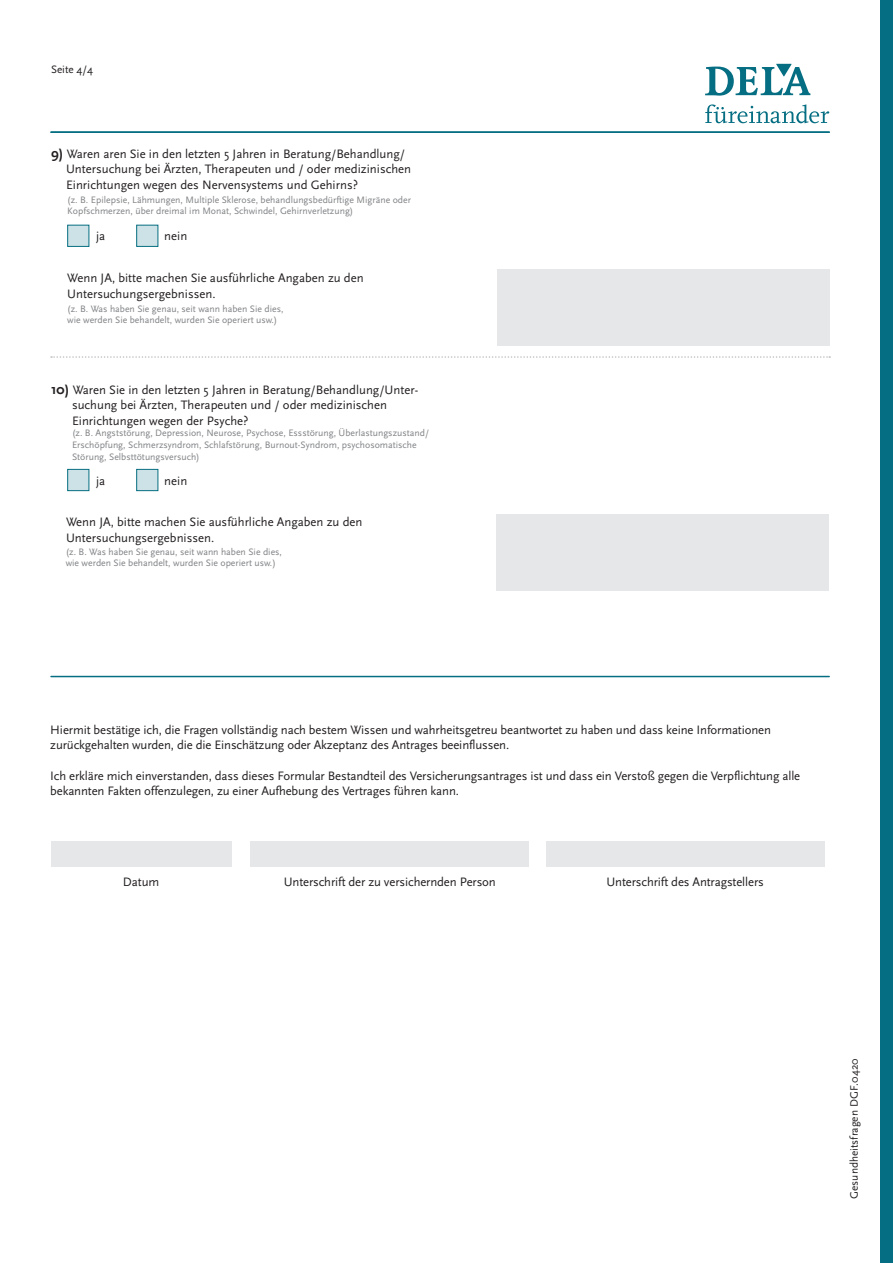
<style>
.page{position:relative;width:893px;height:1263px;background:#fff}
.page>*{position:absolute;margin:0;border:0;box-sizing:border-box;transform-origin:0 0}
.t1{font:12.75px/15.3px "Scala Sans";letter-spacing:-.01em;color:#231f20}
.t2{font:11.25px "Scala Sans";color:#231f20}
.t3{font:9.75px/11.7px "Scala Sans";color:#808285}
.s1{font-weight:700;font-size:14.25px}
</style>
<div class="page">
<div style="left:880px;top:0;width:13px;height:1263px;background:#056e82"></div>
<svg style="left:705px;top:64px;width:105px;height:32px"></svg>
<svg style="left:705px;top:104px;width:124px;height:19px"></svg>
<div style="left:51px;top:842px;width:180px;height:25px;background:#e6e7e9"></div>
<div style="left:546px;top:842px;width:279px;height:25px;background:#e6e7e9"></div>
<div style="left:250px;top:842px;width:279px;height:25px;background:#e6e7e9"></div>
<hr style="left:51px;top:676px;width:778px;height:1px;background:#056e82">
<div style="left:136px;top:225px;width:22px;height:22px;background:#cde2e6;border:1px solid #056e82"></div>
<div style="left:67px;top:225px;width:22px;height:22px;background:#cde2e6;border:1px solid #056e82"></div>
<div style="left:497px;top:269px;width:332px;height:76px;background:#e6e7e9"></div>
<svg style="left:51px;top:356px;width:779px;height:2px"></svg>
<div style="left:136px;top:469px;width:22px;height:22px;background:#cde2e6;border:1px solid #056e82"></div>
<div style="left:67px;top:469px;width:22px;height:22px;background:#cde2e6;border:1px solid #056e82"></div>
<div style="left:497px;top:514px;width:332px;height:77px;background:#e6e7e9"></div>
<hr style="left:51px;top:131px;width:778px;height:2px;background:#056e82">
<p class="t2" style="left:51px;top:63px;width:44px">Seite 4/4</p>
<p class="t1" style="left:66px;top:147px;width:347px;text-indent:-15px"><span class="s1">9)</span> Waren aren Sie in den letzten 5 Jahren in Beratung/Behandlung/<br>Untersuchung bei Ärzten, Therapeuten und / oder medizinischen<br>Einrichtungen wegen des Nervensystems und Gehirns?</p>
<p class="t1" style="left:96px;top:229px;width:11px">ja</p>
<p class="t1" style="left:164px;top:229px;width:25px">nein</p>
<p class="t1" style="left:67px;top:271px;width:298px">Wenn JA, bitte machen Sie ausführliche Angaben zu den<br>Untersuchungsergebnissen.</p>
<p class="t3" style="left:67px;top:194px;width:345px">(z. B. Epilepsie, Lähmungen, Multiple Sklerose, behandlungsbedürftige Migräne oder<br>Kopfschmerzen, über dreimal im Monat, Schwindel, Gehirnverletzung)</p>
<p class="t3" style="left:67px;top:303px;width:218px">(z. B. Was haben Sie genau, seit wann haben Sie dies, wie werden Sie behandelt, wurden Sie operiert usw.)</p>
<p class="t1" style="left:72px;top:382px;width:348px;text-indent:-21px"><span class="s1">10)</span> Waren Sie in den letzten 5 Jahren in Beratung/Behandlung/Unter&shy;suchung bei Ärzten, Therapeuten und / oder medizinischen<br>Einrichtungen wegen der Psyche?</p>
<p class="t3" style="left:72px;top:427px;width:358px">(z. B. Angststörung, Depression, Neurose, Psychose, Essstörung, Überlastungszustand/<br>Erschöpfung, Schmerzsyndrom, Schlafstörung, Burnout-Syndrom, psychosomatische<br>Störung, Selbsttötungsversuch)</p>
<p class="t1" style="left:96px;top:473px;width:11px">ja</p>
<p class="t1" style="left:164px;top:473px;width:25px">nein</p>
<p class="t1" style="left:66px;top:515px;width:298px">Wenn JA, bitte machen Sie ausführliche Angaben zu den<br>Untersuchungsergebnissen.</p>
<p class="t3" style="left:66px;top:546px;width:218px">(z. B. Was haben Sie genau, seit wann haben Sie dies, wie werden Sie behandelt, wurden Sie operiert usw.)</p>
<p class="t1" style="left:50px;top:722px;width:722px">Hiermit bestätige ich, die Fragen vollständig nach bestem Wissen und wahrheitsgetreu beantwortet zu haben und dass keine Informationen zurückgehalten wurden, die die Einschätzung oder Akzeptanz des Antrages beeinflussen.</p>
<p class="t1" style="left:50px;top:768px;width:751px">Ich erkläre mich einverstanden, dass dieses Formular Bestandteil des Versicherungsantrages ist und dass ein Verstoß gegen die Verpflichtung alle bekannten Fakten offenzulegen, zu einer Aufhebung des Vertrages führen kann.</p>
<p class="t1" style="left:123px;top:874px;width:38px">Datum</p>
<p class="t1" style="left:284px;top:874px;width:214px">Unterschrift der zu versichernden Person</p>
<p class="t1" style="left:606px;top:874px;width:159px">Unterschrift des Antragstellers</p>
<p class="t2" style="left:848px;top:1199px;width:142px;rotate:-90deg">Gesundheitsfragen DGF.0420</p>
</div>
